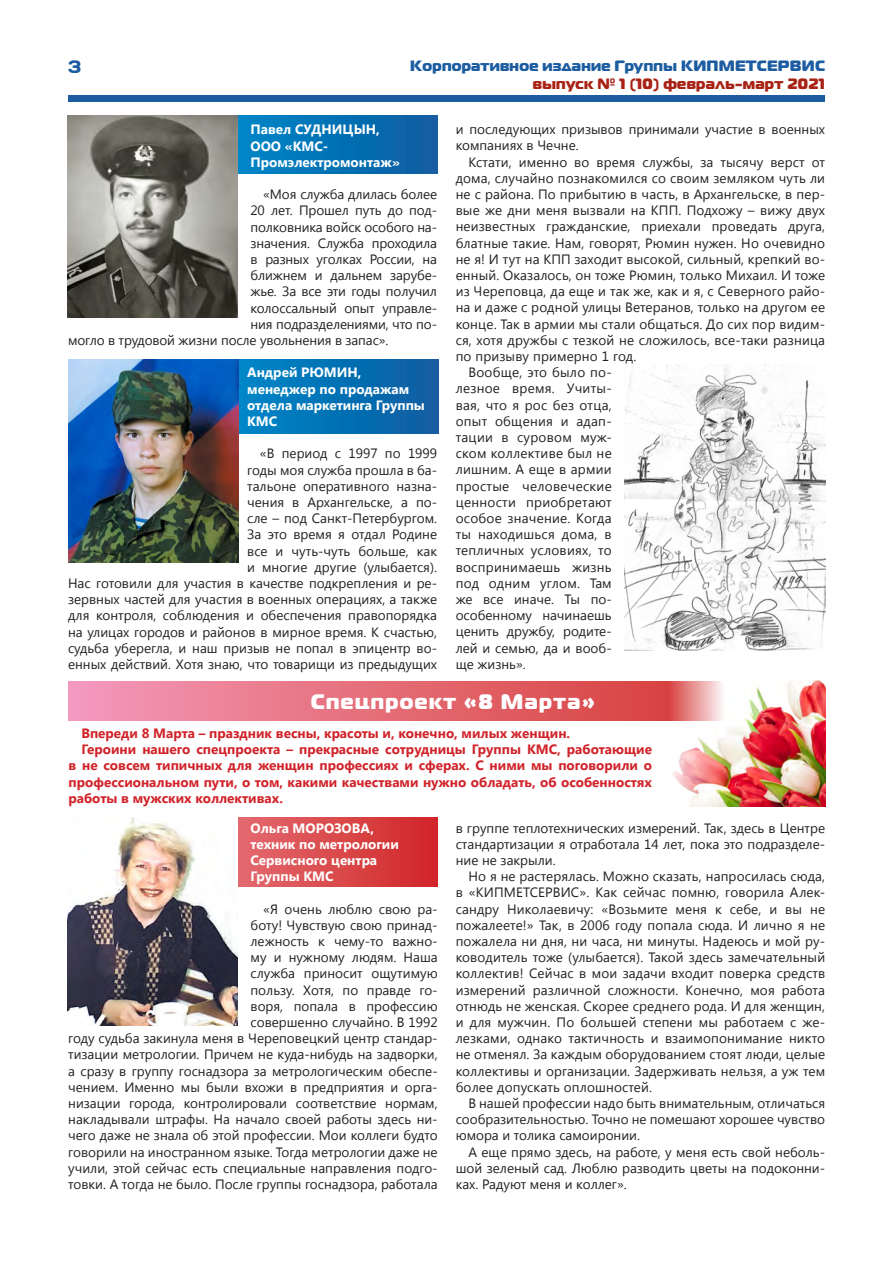
<style>
.page{position:relative;width:893px;height:1263px;background:#fff}
.page>*{position:absolute;margin:0;border:0;box-sizing:border-box;transform-origin:0 0}
.t1{font:21px "Magistral Black C";letter-spacing:.07em;color:#fff}
.t2{font:18px "Days";color:#1c5ca1}
.t3{font:15px "Magistral Black C";letter-spacing:.02em;color:#1c5ca1}
.t4{font:15px "Magistral Black C";letter-spacing:.02em;color:#a82316}
.t5{font:13.5px/16.2px "Segoe UI";color:#231f20;text-align:justify}
.t6{font:700 13.5px "Segoe UI";color:#d1232a}
.t7{font:13.5px "Segoe UI";letter-spacing:.02em;color:#231f20}
.t8{font:700 13.5px/16.2px "Segoe UI";color:#fff}
</style>
<div class="page">
<div style="left:68px;top:96px;width:757px;height:6px;background:#1c5ca1"></div>
<svg style="left:68px;top:681px;width:587px;height:39px;background:#e56f7e"></svg>
<svg style="left:238px;top:116px;width:199px;height:57px;background:#0471b4"></svg>
<svg style="left:238px;top:817px;width:199px;height:70px;background:#d9484b"></svg>
<svg style="left:239px;top:360px;width:199px;height:74px;background:#0471b4"></svg>
<img style="left:68px;top:115px;width:170px;height:203px">
<img style="left:69px;top:360px;width:170px;height:203px">
<img style="left:624px;top:365px;width:201px;height:285px">
<img style="left:68px;top:817px;width:170px;height:209px">
<img style="left:655px;top:680px;width:170px;height:126px">
<h2 class="t2" style="left:68px;top:55px;width:15px">3</h2>
<p class="t3" style="left:410px;top:56px;width:416px">Корпоративное издание Группы КИПМЕТСЕРВИС</p>
<p class="t4" style="left:533px;top:74px;width:294px">выпуск № 1 (10) февраль-март 2021</p>
<p class="t8" style="left:250px;top:121px;width:151px">Павел Судницын,<br>ООО «КМС-<br>Промэлектромонтаж»</p>
<p class="t5" style="left:263px;top:186px;width:175px">«Моя служба длилась более</p>
<p class="t5" style="left:250px;top:202px;width:188px">20 лет. Прошел путь до под-</p>
<p class="t5" style="left:250px;top:218px;width:188px">полковника войск особого на-</p>
<p class="t5" style="left:250px;top:234px;width:188px">значения. Служба проходила</p>
<p class="t5" style="left:250px;top:251px;width:188px">в разных уголках России, на</p>
<p class="t5" style="left:250px;top:267px;width:188px">ближнем и дальнем зарубе-</p>
<p class="t5" style="left:250px;top:283px;width:188px">жье. За все эти годы получил</p>
<p class="t5" style="left:250px;top:299px;width:188px">колоссальный опыт управле-</p>
<p class="t5" style="left:250px;top:315px;width:188px">ния подразделениями, что по-</p>
<p class="t5" style="left:68px;top:332px;width:322px">могло в трудовой жизни после увольнения в запас».</p>
<p class="t8" style="left:247px;top:364px;width:179px">Андрей Рюми н, менеджер по продажам отдела маркетинга Группы<br>КМС</p>
<p class="t5" style="left:68px;top:445px;width:371px;text-align:right">«В период с 1997 по 1999<br>годы моя служба прошла в ба-<br>тальоне оперативного назна-<br>чения в Архангельске, а по-<br>сле – под Санкт-Петербургом.<br>За это время я отдал Родине<br>все и чуть-чуть больше, как<br>и многие другие (улыбается).<br>Нас готовили для участия в качестве подкрепления и ре&shy;зервных частей для участия в военных операциях, а также для контроля, соблюдения и обеспечения правопорядка на улицах городов и районов в мирное время. К счастью, судьба уберегла, и наш призыв не попал в эпицентр во&shy;енных действий. Хотя знаю, что товарищи из предыдущих</p>
<p class="t5" style="left:456px;top:121px;width:371px">и последующих призывов принимали участие в военных компаниях в Чечне.</p>
<p class="t5" style="left:468px;top:153px;width:358px">Кстати, именно во время службы, за тысячу верст от</p>
<p class="t5" style="left:456px;top:169px;width:371px">дома, случайно познакомился со своим земляком чуть ли</p>
<p class="t5" style="left:456px;top:186px;width:371px">не с района. По прибытию в часть, в Архангельске, в пер-</p>
<p class="t5" style="left:456px;top:202px;width:371px">вые же дни меня вызвали на КПП. Подхожу – вижу двух</p>
<p class="t5" style="left:456px;top:218px;width:371px">неизвестных гражданские, приехали проведать друга,</p>
<p class="t5" style="left:456px;top:234px;width:371px">блатные такие. Нам, говорят, Рюмин нужен. Но очевидно</p>
<p class="t5" style="left:456px;top:250px;width:371px">не я! И тут на КПП заходит высокой, сильный, крепкий во-</p>
<p class="t5" style="left:456px;top:267px;width:371px">енный. Оказалось, он тоже Рюмин, только Михаил. И тоже</p>
<p class="t5" style="left:456px;top:283px;width:371px">из Череповца, да еще и так же, как и я, с Северного райо-</p>
<p class="t5" style="left:456px;top:299px;width:371px">на и даже с родной улицы Ветеранов, только на другом ее</p>
<p class="t5" style="left:456px;top:315px;width:371px">конце. Так в армии мы стали общаться. До сих пор видим-</p>
<p class="t5" style="left:456px;top:331px;width:371px">ся, хотя дружбы с тезкой не сложилось, все-таки разница</p>
<p class="t5" style="left:456px;top:348px;width:182px">по призыву примерно 1 год.</p>
<p class="t7" style="left:468px;top:363px;width:145px">Вообще, это было по-</p>
<p class="t7" style="left:456px;top:379px;width:158px">лезное время. Учиты-</p>
<p class="t7" style="left:456px;top:395px;width:158px">вая, что я рос без отца,</p>
<p class="t7" style="left:456px;top:412px;width:158px">опыт общения и адап-</p>
<p class="t7" style="left:456px;top:428px;width:158px">тации в суровом муж-</p>
<p class="t7" style="left:456px;top:444px;width:158px">ском коллективе был не</p>
<p class="t7" style="left:456px;top:460px;width:158px">лишним. А еще в армии</p>
<p class="t7" style="left:456px;top:476px;width:158px">простые человеческие</p>
<p class="t7" style="left:456px;top:493px;width:158px">ценности приобретают</p>
<p class="t7" style="left:456px;top:509px;width:158px">особое значение. Когда</p>
<p class="t7" style="left:456px;top:525px;width:158px">ты находишься дома, в</p>
<p class="t7" style="left:456px;top:541px;width:158px">тепличных условиях, то</p>
<p class="t7" style="left:456px;top:557px;width:158px">воспринимаешь жизнь</p>
<p class="t7" style="left:456px;top:574px;width:158px">под одним углом. Там</p>
<p class="t5" style="left:456px;top:591px;width:158px">же все иначе. Ты по-</p>
<p class="t5" style="left:456px;top:607px;width:158px">особенному начинаешь</p>
<p class="t5" style="left:456px;top:623px;width:158px">ценить дружбу, родите-</p>
<p class="t5" style="left:456px;top:639px;width:158px">лей и семью, да и вооб-</p>
<p class="t5" style="left:456px;top:655px;width:72px">ще жизнь».</p>
<h1 class="t1" style="left:311px;top:688px;width:286px">Спецпроект «8 Марта»</h1>
<p class="t6" style="left:81px;top:724px;width:490px">Впереди 8 Марта – праздник весны, красоты и, конечно, милых женщин.</p>
<p class="t6" style="left:81px;top:740px;width:572px">Героини нашего спецпроекта – прекрасные сотрудницы Группы КМС, работающие</p>
<p class="t6" style="left:69px;top:756px;width:585px">в не совсем типичных для женщин профессиях и сферах. С ними мы поговорили о</p>
<p class="t6" style="left:69px;top:772px;width:585px">профессиональном пути, о том, какими качествами нужно обладать, об особенностях</p>
<p class="t6" style="left:69px;top:788px;width:216px">работы в мужских коллективах.</p>
<p class="t8" style="left:251px;top:819px;width:66px">Ольга Морозова</p>
<p class="t8" style="left:251px;top:819px;width:150px;text-indent:120px">, техник по метрологии<br>Сервисного центра<br>Группы КМС</p>
<p class="t5" style="left:68px;top:900px;width:371px;text-align:right">«Я очень люблю свою ра-<br>боту! Чувствую свою принад-<br>лежность к чему-то важно-<br>му и нужному людям. Наша<br>служба приносит ощутимую<br>пользу. Хотя, по правде го-<br>воря, попала в профессию<br>совершенно случайно. В 1992<br>году судьба закинула меня в Череповецкий центр стандар&shy;тизации метрологии. Причем не куда-нибудь на задворки, а сразу в группу госнадзора за метрологическим обеспе&shy;чением. Именно мы были вхожи в предприятия и орга&shy;низации города, контролировали соответствие нормам, накладывали штрафы. На начало своей работы здесь ни&shy;чего даже не знала об этой профессии. Мои коллеги будто говорили на иностранном языке. Тогда метрологии даже не учили, этой сейчас есть специальные направления подго&shy;товки. А тогда не было. После группы госнадзора, работала</p>
<p class="t5" style="left:456px;top:819px;width:371px">в группе теплотехнических измерений. Так, здесь в Центре стандартизации я отработала 14 лет, пока это подразделе&shy;ние не закрыли.</p>
<p class="t5" style="left:456px;top:868px;width:371px;text-indent:13px">Но я не растерялась. Можно сказать, напросилась сюда, в «КИПМЕТСЕРВИС». Как сейчас помню, говорила Алек&shy;сандру Николаевичу: «Возьмите меня к себе, и вы не пожалеете!» Так, в 2006 году попала сюда. И лично я не пожалела ни дня, ни часа, ни минуты. Надеюсь и мой ру&shy;ководитель тоже (улыбается). Такой здесь замечательный коллектив! Сейчас в мои задачи входит поверка средств измерений различной сложности. Конечно, моя работа отнюдь не женская. Скорее среднего рода. И для женщин, и для мужчин. По большей степени мы работаем с же&shy;лезками, однако тактичность и взаимопонимание никто не отменял. За каждым оборудованием стоят люди, целые коллективы и организации. Задерживать нельзя, а уж тем более допускать оплошностей.</p>
<p class="t5" style="left:456px;top:1094px;width:371px;text-indent:13px">В нашей профессии надо быть внимательным, отличаться сообразительностью. Точно не помешают хорошее чувство юмора и толика самоиронии.</p>
<p class="t5" style="left:456px;top:1143px;width:371px;text-indent:13px">А еще прямо здесь, на работе, у меня есть свой неболь&shy;шой зеленый сад. Люблю разводить цветы на подоконни&shy;ках. Радуют меня и коллег».</p>
</div>
